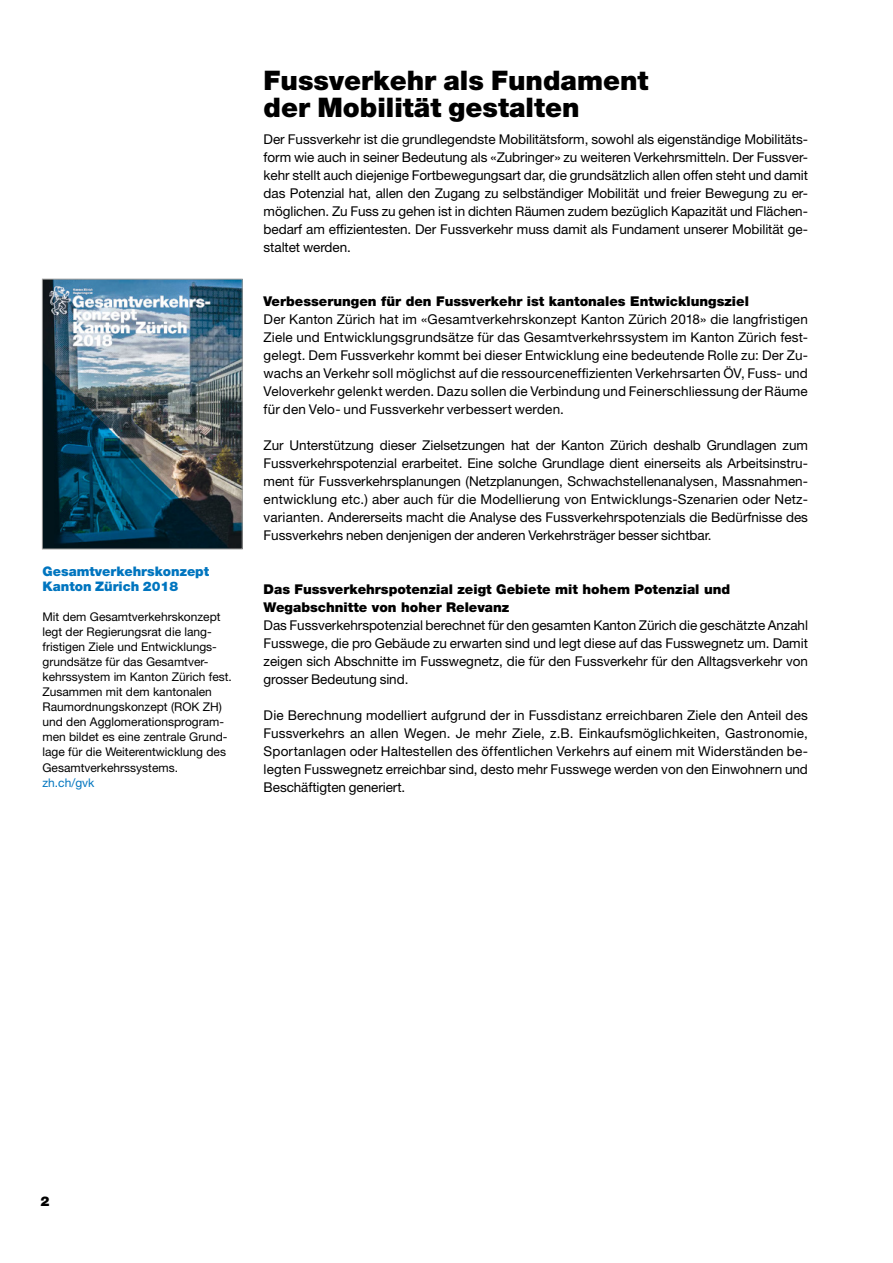
<style>
.page{position:relative;width:893px;height:1263px;background:#fff}
.page>*{position:absolute;margin:0;border:0;box-sizing:border-box;transform-origin:0 0}
.t1{font:900 27px/27px "Helvetica Neue LT Std";color:#000}
.t2{font:13.5px/18px "Helvetica Neue LT Std";letter-spacing:-.005em;color:#000;text-align:justify}
.t3{font:900 13.5px/18px "Helvetica Neue LT Std";color:#000}
.t4{font:900 13.2px/15px "Helvetica Neue LT Std";color:#0075bf}
.t5{font:12px/15px "Helvetica Neue LT Std";color:#000}
.t6{font:12px "Helvetica Neue LT Std";color:#0075bf}
</style>
<div class="page">
<img style="left:44px;top:281px;width:196px;height:266px">
<div style="left:42px;top:279px;width:200px;height:270px;border:1px solid #9d9d9c"></div>
<p class="t4" style="left:43px;top:564px;width:168px">Gesamtverkehrskonzept<br>Kanton Zürich 2018</p>
<p class="t5" style="left:43px;top:609px;width:191px">Mit dem Gesamtverkehrskonzept legt der Regierungsrat die lang&shy;fristigen Ziele und Entwicklungs&shy;grundsätze für das Gesamtver&shy;kehrssystem im Kanton Zürich fest.<br>Zusammen mit dem kantonalen<br>Raumordnungskonzept (ROK ZH) und den Agglomerationsprogram&shy;men bildet es eine zentrale Grund&shy;lage für die Weiterentwicklung des<br>Gesamtverkehrssystems.</p>
<p class="t6" style="left:43px;top:775px;width:53px">zh.ch/gvk</p>
<h1 class="t1" style="left:264px;top:67px;width:386px">Fussverkehr als Fundament der Mobilität gestalten</h1>
<p class="t2" style="left:264px;top:130px;width:546px">Der Fussverkehr ist die grundlegendste Mobilitätsform, sowohl als eigenständige Mobilitäts&shy;form wie auch in seiner Bedeutung als «Zubringer» zu weiteren Verkehrsmitteln. Der Fussver&shy;kehr stellt auch diejenige Fortbewegungsart dar, die grundsätzlich allen offen steht und damit das Potenzial hat, allen den Zugang zu selbständiger Mobilität und freier Bewegung zu er&shy;möglichen. Zu Fuss zu gehen ist in dichten Räumen zudem bezüglich Kapazität und Flächen&shy;bedarf am effizientesten. Der Fussverkehr muss damit als Fundament unserer Mobilität ge&shy;staltet werden.</p>
<p class="t3" style="left:264px;top:292px;width:487px">Verbesserungen für den Fussverkehr ist kantonales Entwicklungsziel</p>
<p class="t2" style="left:264px;top:310px;width:546px">Der Kanton Zürich hat im «Gesamtverkehrskonzept Kanton Zürich 2018» die langfristigen Ziele und Entwicklungsgrundsätze für das Gesamtverkehrssystem im Kanton Zürich fest&shy;gelegt. Dem Fussverkehr kommt bei dieser Entwicklung eine bedeutende Rolle zu: Der Zu&shy;wachs an Verkehr soll möglichst auf die ressourceneffizienten Verkehrsarten ÖV, Fuss- und Veloverkehr gelenkt werden. Dazu sollen die Verbindung und Feinerschliessung der Räume für den Velo- und Fussverkehr verbessert werden.</p>
<p class="t2" style="left:264px;top:436px;width:546px">Zur Unterstützung dieser Zielsetzungen hat der Kanton Zürich deshalb Grundlagen zum Fussverkehrspotenzial erarbeitet. Eine solche Grundlage dient einerseits als Arbeitsinstru&shy;ment für Fussverkehrsplanungen (Netzplanungen, Schwachstellenanalysen, Massnahmen&shy;entwicklung etc.) aber auch für die Modellierung von Entwicklungs-Szenarien oder Netz&shy;varianten. Andererseits macht die Analyse des Fussverkehrspotenzials die Bedürfnisse des Fussverkehrs neben denjenigen der anderen Verkehrsträger besser sichtbar.</p>
<p class="t3" style="left:264px;top:580px;width:468px">Das Fussverkehrspotenzial zeigt Gebiete mit hohem Potenzial und<br>Wegabschnitte von hoher Relevanz</p>
<p class="t2" style="left:264px;top:616px;width:546px">Das Fussverkehrspotenzial berechnet für den gesamten Kanton Zürich die geschätzte Anzahl Fusswege, die pro Gebäude zu erwarten sind und legt diese auf das Fusswegnetz um. Damit zeigen sich Abschnitte im Fusswegnetz, die für den Fussverkehr für den Alltagsverkehr von grosser Bedeutung sind.</p>
<p class="t2" style="left:264px;top:706px;width:546px">Die Berechnung modelliert aufgrund der in Fussdistanz erreichbaren Ziele den Anteil des Fussverkehrs an allen Wegen. Je mehr Ziele, z.B. Einkaufsmöglichkeiten, Gastronomie, Sportanlagen oder Haltestellen des öffentlichen Verkehrs auf einem mit Widerständen be&shy;legten Fusswegnetz erreichbar sind, desto mehr Fusswege werden von den Einwohnern und Beschäftigten generiert.</p>
<p class="t3" style="left:40px;top:1192px;width:11px">2</p>
</div>
